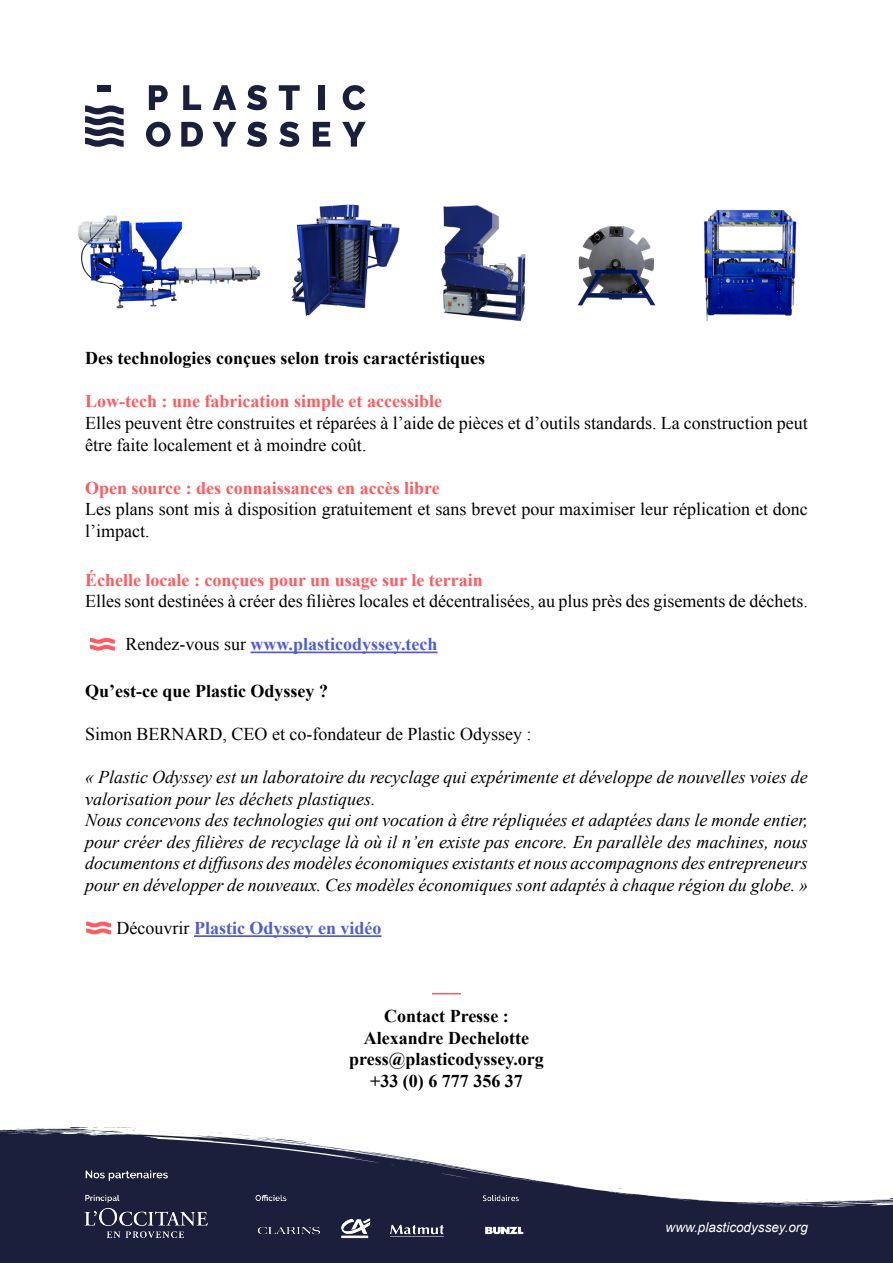
<style>
.page{position:relative;width:893px;height:1263px;background:#fff}
.page>*{position:absolute;margin:0;border:0;box-sizing:border-box;transform-origin:0 0}
.t1{font:italic 18px/21.6px "Times New Roman";color:#000}
.t2{font:18px/21.6px "Times New Roman";color:#000}
.t3{font:700 18px/21.6px "Times New Roman";color:#000;text-align:center}
.t4{font:700 18px "Times New Roman";color:#ff5a60}
.t5{font:700 18px "Times New Roman";color:#4f5cd6}
.t6{font:italic 13.5px "Arial";color:#fff}
.s1{font-weight:400;color:#000}
</style>
<div class="page">
<svg style="left:149px;top:85px;width:19px;height:25px"></svg>
<svg style="left:146px;top:122px;width:25px;height:25px"></svg>
<svg style="left:183px;top:85px;width:18px;height:25px"></svg>
<svg style="left:181px;top:122px;width:22px;height:25px"></svg>
<svg style="left:213px;top:85px;width:23px;height:25px"></svg>
<svg style="left:213px;top:122px;width:23px;height:25px"></svg>
<svg style="left:247px;top:85px;width:20px;height:25px"></svg>
<svg style="left:247px;top:122px;width:20px;height:25px"></svg>
<svg style="left:279px;top:85px;width:21px;height:25px"></svg>
<svg style="left:279px;top:122px;width:20px;height:25px"></svg>
<div style="left:318px;top:85px;width:7px;height:25px;background:#1c1f3b"></div>
<svg style="left:313px;top:122px;width:17px;height:25px"></svg>
<svg style="left:343px;top:85px;width:22px;height:25px"></svg>
<svg style="left:342px;top:122px;width:24px;height:25px"></svg>
<svg style="left:85px;top:105px;width:39px;height:42px"></svg>
<div style="left:98px;top:85px;width:13px;height:7px;background:#1c1f3b"></div>
<svg style="left:0;top:1130px;width:893px;height:133px;fill:#1c1f3b"></svg>
<svg style="left:203px;top:1132px;width:21px;height:9px"></svg>
<svg style="left:570px;top:1186px;width:13px;height:2px"></svg>
<svg style="left:613px;top:1188px;width:10px;height:5px"></svg>
<svg style="left:754px;top:1201px;width:22px;height:2px"></svg>
<svg style="left:782px;top:1201px;width:15px;height:3px"></svg>
<svg style="left:233px;top:1134px;width:274px;height:30px"></svg>
<svg style="left:818px;top:1197px;width:75px;height:9px"></svg>
<svg style="left:157px;top:1131px;width:40px;height:9px"></svg>
<svg style="left:1px;top:1127px;width:135px;height:8px"></svg>
<img style="left:79px;top:1164px;width:456px;height:95px">
<hr style="left:251px;top:651px;width:187px;height:2px;background:#4f5cd6">
<svg style="left:432px;top:993px;width:29px;height:1px"></svg>
<hr style="left:194px;top:935px;width:188px;height:2px;background:#4f5cd6">
<img style="left:577px;top:226px;width:79px;height:80px">
<img style="left:291px;top:204px;width:109px;height:113px">
<img style="left:78px;top:215px;width:183px;height:94px">
<img style="left:704px;top:209px;width:93px;height:112px">
<img style="left:441px;top:205px;width:85px;height:117px">
<svg style="left:90px;top:638px;width:25px;height:13px"></svg>
<svg style="left:86px;top:921px;width:25px;height:13px"></svg>
<p class="t3" style="left:85px;top:347px;width:402px">Des technologies conçues selon trois caractéristiques</p>
<p class="t4" style="left:85px;top:389px;width:358px">Low-tech : une fabrication simple et accessible</p>
<p class="t2" style="left:85px;top:412px;width:724px">Elles peuvent être construites et réparées à l’aide de pièces et d’outils standards. La construction peut être faite localement et à moindre coût.</p>
<p class="t4" style="left:85px;top:475px;width:356px">Open source : des connaissances en accès libre</p>
<p class="t2" style="left:85px;top:498px;width:724px">Les plans sont mis à disposition gratuitement et sans brevet pour maximiser leur réplication et donc l’impact.</p>
<p class="t4" style="left:85px;top:567px;width:399px">Échelle locale : conçues pour un usage sur le terrain</p>
<p class="t2" style="left:85px;top:590px;width:724px">Elles sont destinées à créer des filières locales et décentralisées, au plus près des gisements de déchets.</p>
<p class="t5" style="left:126px;top:632px;width:313px"><span class="s1">Rendez-vous sur</span> www.plasticodyssey.tech</p>
<p class="t3" style="left:85px;top:679px;width:244px">Qu’est-ce que Plastic Odyssey ?</p>
<p class="t2" style="left:85px;top:723px;width:448px">Simon BERNARD, CEO et co-fondateur de Plastic Odyssey :</p>
<p class="t1" style="left:85px;top:766px;width:724px">« Plastic Odyssey est un laboratoire du recyclage qui expérimente et développe de nouvelles voies de valorisation pour les déchets plastiques.<br>Nous concevons des technologies qui ont vocation à être répliquées et adaptées dans le monde entier, pour créer des filières de recyclage là où il n’en existe pas encore. En parallèle des machines, nous documentons et diffusons des modèles économiques existants et nous accompagnons des entrepreneurs pour en développer de nouveaux. Ces modèles économiques sont adaptés à chaque région du globe. »</p>
<p class="t5" style="left:117px;top:916px;width:266px"><span class="s1">Découvrir</span> Plastic Odyssey en vidéo</p>
<p class="t3" style="left:349px;top:1005px;width:196px">Contact Presse :<br>Alexandre Dechelotte press@plasticodyssey.org +33 (0) 6 777 356 37</p>
<p class="t6" style="left:666px;top:1218px;width:144px">www.plasticodyssey.org</p>
</div>
